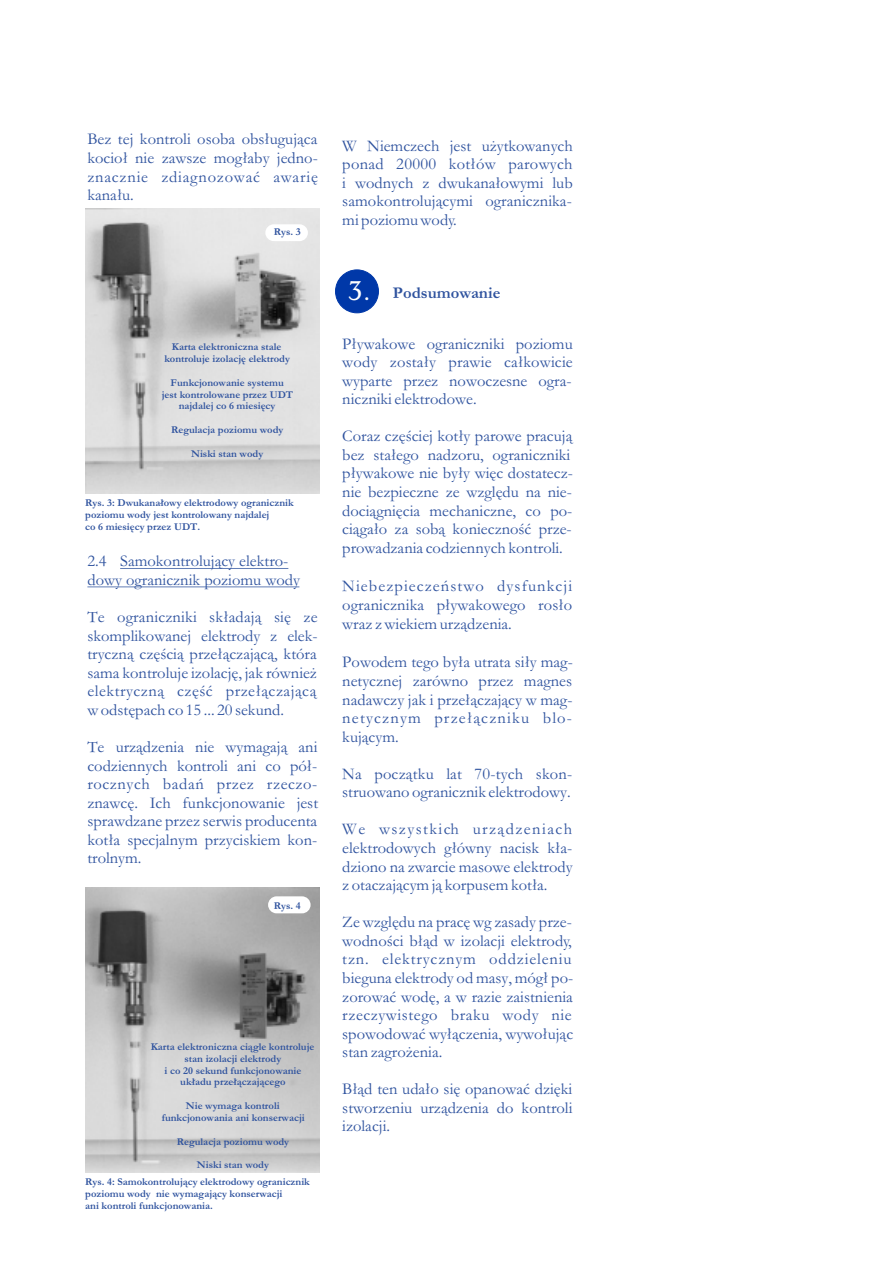
<style>
.page{position:relative;width:894px;height:1263px;background:#fff}
.page>*{position:absolute;margin:0;border:0;box-sizing:border-box;transform-origin:0 0}
.t1{font:27px "Dutch 809 BT";color:#fff}
.t2{font:16.5px/18.6px "Garamond";color:#2e529e;text-align:justify}
.t3{font:700 16.5px "Garamond";color:#2e529e}
.t4{font:700 10.5px/11.9px "Garamond";color:#2e529e;text-align:center}
</style>
<div class="page">
<img style="left:85px;top:208px;width:234px;height:285px">
<img style="left:85px;top:888px;width:234px;height:285px">
<div style="left:268px;top:896px;width:43px;height:17px;background:#fff;border-radius:9px"></div>
<hr style="left:120px;top:568px;width:168px;height:1px;background:#2e529e">
<hr style="left:87px;top:587px;width:212px;height:1px;background:#2e529e">
<div style="left:265px;top:224px;width:43px;height:17px;background:#fff;border-radius:8px"></div>
<div style="left:335px;top:270px;width:44px;height:43px;background:#0038a8;border:1px solid #0038a8;border-radius:50%"></div>
<p class="t2" style="left:87px;top:132px;width:232px">Bez tej kontroli osoba obs³uguj¹ca kocio³ nie zawsze mog³aby jedno&shy;znacznie zdiagnozowaæ awariê kana³u.</p>
<p class="t4" style="left:274px;top:227px;width:28px">Rys. 3</p>
<p class="t4" style="left:164px;top:342px;width:127px">Karta elektroniczna stale kontroluje izolacjê elektrody</p>
<p class="t4" style="left:162px;top:378px;width:133px">Funkcjonowanie systemu<br>jest kontrolowane przez UDT najdalej co 6 miesiêcy</p>
<p class="t4" style="left:171px;top:425px;width:114px">Regulacja poziomu wody</p>
<p class="t4" style="left:191px;top:449px;width:74px">Niski stan wody</p>
<p class="t4" style="left:85px;top:498px;width:210px;text-align:left">Rys. 3: Dwukana³owy elektrodowy ogranicznik poziomu wody jest kontrolowany najdalej<br>co 6 miesiêcy przez UDT.</p>
<p class="t2" style="left:87px;top:554px;width:214px">2.4 Samokontroluj¹cy elektro&shy;dowy ogranicznik poziomu wody</p>
<p class="t2" style="left:87px;top:610px;width:232px">Te ograniczniki sk³adaj¹ siê ze skomplikowanej elektrody z elek&shy;tryczn¹ czêœci¹ prze³¹czaj¹c¹, która sama kontroluje izolacjê, jak równie¿ elektryczn¹ czêœæ prze³¹czaj¹c¹ w odstêpach co 15 ... 20 sekund.</p>
<p class="t2" style="left:87px;top:740px;width:232px">Te urz¹dzenia nie wymagaj¹ ani codziennych kontroli ani co pó³- rocznych badañ przez rzeczo&shy;znawcê. Ich funkcjonowanie jest sprawdzane przez serwis producenta kot³a specjalnym przyciskiem kon&shy;trolnym.</p>
<p class="t4" style="left:274px;top:901px;width:28px">Rys. 4</p>
<p class="t4" style="left:151px;top:1042px;width:165px">Karta elektroniczna ci¹gle kontroluje stan izolacji elektrody<br>i co 20 sekund funkcjonowanie uk³adu prze³¹czaj¹cego</p>
<p class="t4" style="left:162px;top:1101px;width:144px">Nie wymaga kontroli funkcjonowania ani konserwacji</p>
<p class="t4" style="left:177px;top:1137px;width:114px">Regulacja poziomu wody</p>
<p class="t4" style="left:197px;top:1160px;width:74px">Niski stan wody</p>
<p class="t4" style="left:85px;top:1177px;width:226px;text-align:left">Rys. 4: Samokontroluj¹cy elektrodowy ogranicznik poziomu wody nie wymagaj¹cy konserwacji<br>ani kontroli funkcjonowania.</p>
<p class="t2" style="left:342px;top:138px;width:232px">W Niemczech jest u¿ytkowanych ponad 20000 kot³ów parowych i wodnych z dwukana³owymi lub samokontroluj¹cymi ogranicznika&shy;mi poziomu wody.</p>
<h1 class="t1" style="left:348px;top:280px;width:24px">3.</h1>
<p class="t3" style="left:393px;top:288px;width:109px">Podsumowanie</p>
<p class="t2" style="left:342px;top:336px;width:232px">P³ywakowe ograniczniki poziomu wody zosta³y prawie ca³kowicie wyparte przez nowoczesne ogra&shy;niczniki elektrodowe.</p>
<p class="t2" style="left:342px;top:429px;width:232px;text-align:left">Coraz czêœciej kot³y parowe pracuj¹ bez sta³ego nadzoru, ograniczniki p³ywakowe nie by³y wiêc dostatecz&shy;nie bezpieczne ze wzglêdu na nie&shy;doci¹gniêcia mechaniczne, co po&shy;ci¹ga³o za sob¹ koniecznoœæ prze&shy;prowadzania codziennych kontroli.</p>
<p class="t2" style="left:342px;top:579px;width:231px">Niebezpieczeñstwo dysfunkcji ogranicznika p³ywakowego ros³o wraz z wiekiem urz¹dzenia.</p>
<p class="t2" style="left:342px;top:655px;width:232px">Powodem tego by³a utrata si³y mag&shy;netycznej zarówno przez magnes nadawczy jak i prze³¹czaj¹cy w mag&shy;netycznym prze³¹czniku blo&shy;kuj¹cym.</p>
<p class="t2" style="left:342px;top:766px;width:231px">Na pocz¹tku lat 70-tych skon&shy;struowano ogranicznik elektrodowy.</p>
<p class="t2" style="left:342px;top:822px;width:232px">We wszystkich urz¹dzeniach elektrodowych g³ówny nacisk k³a&shy;dziono na zwarcie masowe elektrody z otaczaj¹cym j¹ korpusem kot³a.</p>
<p class="t2" style="left:342px;top:915px;width:232px">Ze wzglêdu na pracê wg zasady prze&shy;wodnoœci b³¹d w izolacji elektrody, tzn. elektrycznym oddzieleniu bieguna elektrody od masy, móg³ po&shy;zorowaæ wodê, a w razie zaistnienia rzeczywistego braku wody nie spowodowaæ wy³¹czenia, wywo³uj¹c stan zagro¿enia.</p>
<p class="t2" style="left:342px;top:1082px;width:232px">B³¹d ten uda³o siê opanowaæ dziêki stworzeniu urz¹dzenia do kontroli izolacji.</p>
</div>
